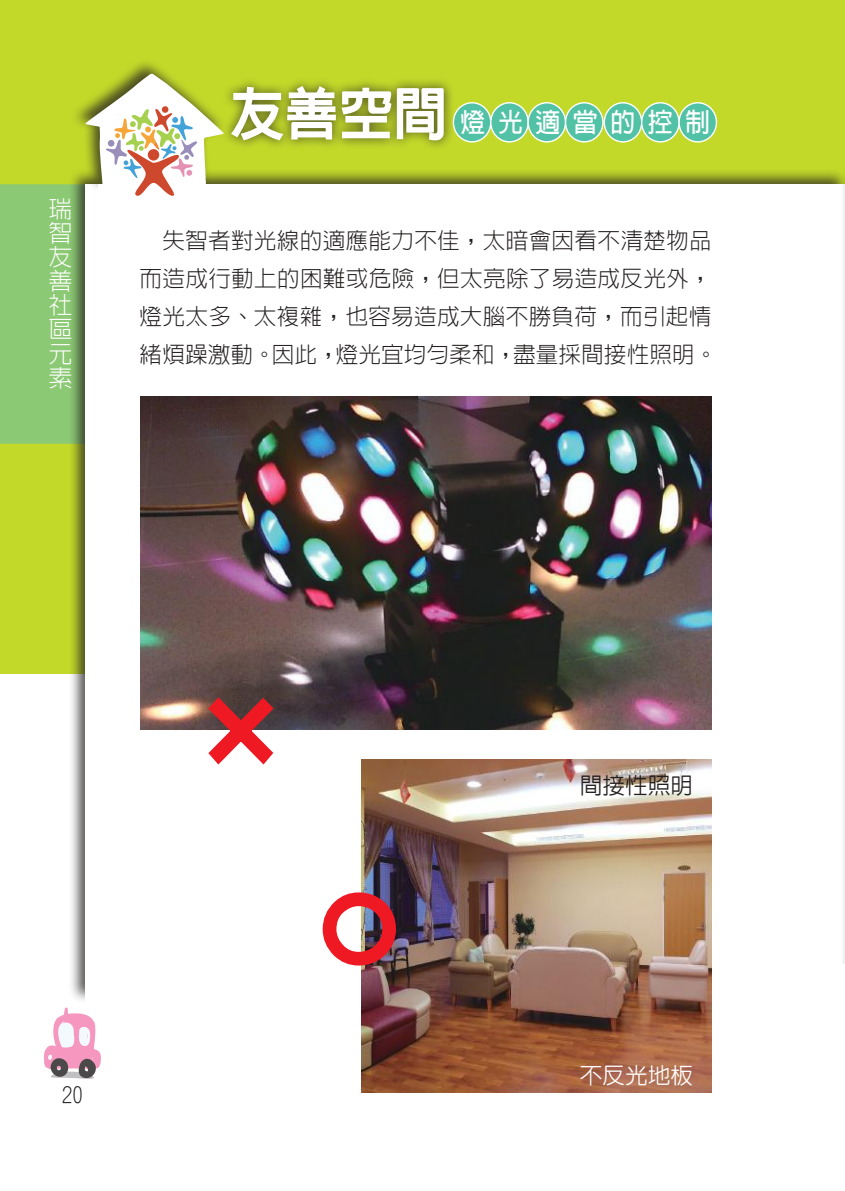
<style>
.page{position:relative;width:845px;height:1191px;background:#fff}
.page>*{position:absolute;margin:0;border:0;box-sizing:border-box;transform-origin:0 0}
.t1{font:800 56.6px "AR Hei B5";color:#fff;scale:.96 1}
.t2{font:700 26.4px "AR Hei B5";letter-spacing:.505em;color:#fff;scale:.94 1}
.t3{font:300 24px/24px "AR Hei B5";color:#fff;text-align:justify}
.t4{font:300 22.6px/38px "AR Hei B5";letter-spacing:.01em;color:#241f1f}
.t5{font:500 22.6px "AR Hei B5";color:#241f1f}
.t6{font:500 22.6px "AR Hei B5";color:#fff}
.t7{font:300 21.2px "AR Hei B5";color:#241f1f}
</style>
<div class="page">
<div style="left:0;top:0;width:845px;height:673px;background:#c2d92a"></div>
<div style="left:0;top:184px;width:68px;height:260px;background:#8cc974"></div>
<div style="left:68px;top:168px;width:777px;height:835px;background:#241f1f;opacity:.75"></div>
<div style="left:85px;top:184px;width:760px;height:814px;background:#fff"></div>
<div style="left:839px;top:168px;width:6px;height:835px;background:#f8f7f7"></div>
<hr style="left:844px;top:184px;width:1px;height:814px;background:#fff">
<div style="left:85px;top:964px;width:760px;height:54px;background:#fff"></div>
<svg style="left:44px;top:1007px;width:57px;height:72px"></svg>
<div style="left:70px;top:58px;width:157px;height:137px;background:#241f1f;opacity:.75"></div>
<svg style="left:85px;top:73px;width:139px;height:123px"></svg>
<img style="left:141px;top:396px;width:570px;height:333px">
<img style="left:361px;top:760px;width:350px;height:332px">
<svg style="left:200px;top:689px;width:81px;height:76px"></svg>
<img style="left:322px;top:886px;width:79px;height:84px">
<div style="left:453px;top:103px;width:38px;height:39px;background:#51c2a6;border-radius:50%"></div>
<div style="left:453px;top:102px;width:38px;height:41px;border:1px solid #fff;border-radius:50%"></div>
<div style="left:604px;top:103px;width:37px;height:39px;background:#51c2a6;border-radius:50%"></div>
<div style="left:603px;top:102px;width:39px;height:41px;border:1px solid #fff;border-radius:50%"></div>
<div style="left:491px;top:103px;width:37px;height:39px;background:#51c2a6;border-radius:50%"></div>
<div style="left:490px;top:102px;width:39px;height:41px;border:1px solid #fff;border-radius:50%"></div>
<div style="left:641px;top:103px;width:38px;height:39px;background:#51c2a6;border-radius:50%"></div>
<div style="left:641px;top:102px;width:39px;height:41px;border:1px solid #fff;border-radius:50%"></div>
<div style="left:528px;top:103px;width:37px;height:39px;background:#51c2a6;border-radius:50%"></div>
<div style="left:527px;top:102px;width:39px;height:41px;border:1px solid #fff;border-radius:50%"></div>
<div style="left:679px;top:103px;width:37px;height:39px;background:#51c2a6;border-radius:50%"></div>
<div style="left:678px;top:102px;width:39px;height:41px;border:1px solid #fff;border-radius:50%"></div>
<div style="left:565px;top:103px;width:38px;height:39px;background:#51c2a6;border-radius:50%"></div>
<div style="left:565px;top:102px;width:38px;height:41px;border:1px solid #fff;border-radius:50%"></div>
<div style="left:221px;top:76px;width:234px;height:75px;background:#241f1f;opacity:.75"></div>
<p class="t3" style="left:48px;top:197px;width:24px">瑞智友善社區元素</p>
<p class="t1" style="left:230px;top:85px;width:228px">友善空間</p>
<p class="t2" style="left:461px;top:109px;width:267px">燈光適當的控制</p>
<p class="t4" style="left:140px;top:222px;width:579px;text-indent:23px">失智者對光線的適應能力不佳，太暗會因看不清楚物品而造成行動上的困難或危險，但太亮除了易造成反光外，燈光太多、太複雜，也容易造成大腦不勝負荷，而引起情緒煩躁激動。因此，燈光宜均勻柔和，盡量採間接性照明。</p>
<p class="t7" style="left:62px;top:1084px;width:23px">20</p>
<p class="t5" style="left:580px;top:774px;width:115px">間接性照明</p>
<p class="t6" style="left:580px;top:1064px;width:115px">不反光地板</p>
</div>
